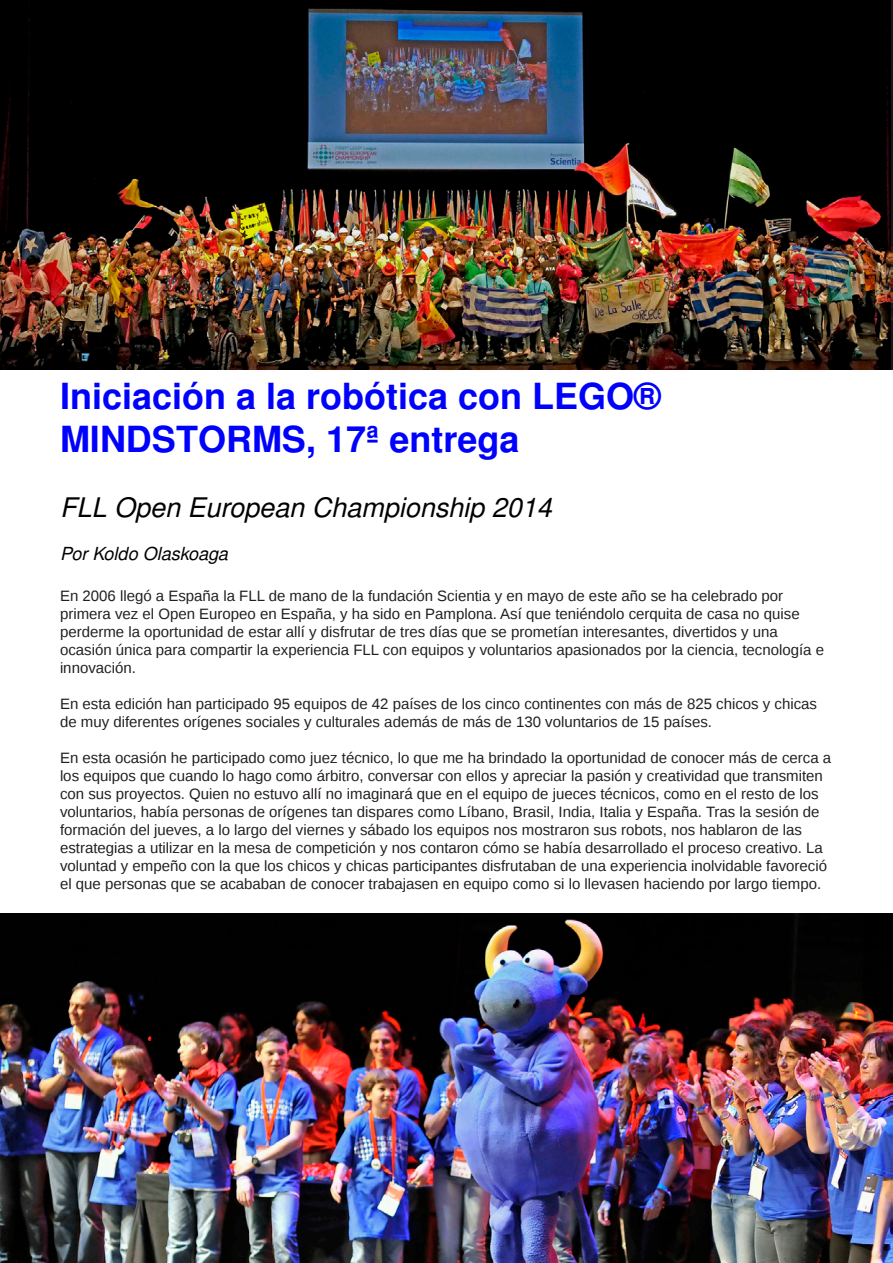
<style>
.page{position:relative;width:893px;height:1263px;background:#fff}
.page>*{position:absolute;margin:0;border:0;box-sizing:border-box;transform-origin:0 0}
.t1{font:700 36px/43.2px "Free Sans";color:#00f}
.t2{font:italic 27px "Free Sans";color:#000}
.t3{font:italic 18px "Free Sans";color:#000}
.t4{font:15px/18px "Liberation Sans";color:#231f20}
</style>
<div class="page">
<img style="left:0;top:0;width:893px;height:369px">
<img style="left:0;top:914px;width:893px;height:349px">
<h1 class="t1" style="left:60px;top:376px;width:602px">Iniciación a la robótica con LEGO®<br>MINDSTORMS, 17ª entrega</h1>
<h2 class="t2" style="left:60px;top:495px;width:493px">FLL Open European Championship 2014</h2>
<p class="t3" style="left:60px;top:545px;width:169px">Por Koldo Olaskoaga</p>
<p class="t4" style="left:60px;top:586px;width:766px">En 2006 llegó a España la FLL de mano de la fundación Scientia y en mayo de este año se ha celebrado por primera vez el Open Europeo en España, y ha sido en Pamplona. Así que teniéndolo cerquita de casa no quise perderme la oportunidad de estar allí y disfrutar de tres días que se prometían interesantes, divertidos y una ocasión única para compartir la experiencia FLL con equipos y voluntarios apasionados por la ciencia, tecnología e innovación.</p>
<p class="t4" style="left:60px;top:694px;width:759px">En esta edición han participado 95 equipos de 42 países de los cinco continentes con más de 825 chicos y chicas de muy diferentes orígenes sociales y culturales además de más de 130 voluntarios de 15 países.</p>
<p class="t4" style="left:60px;top:748px;width:773px">En esta ocasión he participado como juez técnico, lo que me ha brindado la oportunidad de conocer más de cerca a los equipos que cuando lo hago como árbitro, conversar con ellos y apreciar la pasión y creatividad que transmiten con sus proyectos. Quien no estuvo allí no imaginará que en el equipo de jueces técnicos, como en el resto de los voluntarios, había personas de orígenes tan dispares como Líbano, Brasil, India, Italia y España. Tras la sesión de formación del jueves, a lo largo del viernes y sábado los equipos nos mostraron sus robots, nos hablaron de las estrategias a utilizar en la mesa de competición y nos contaron cómo se había desarrollado el proceso creativo. La voluntad y empeño con la que los chicos y chicas participantes disfrutaban de una experiencia inolvidable favoreció el que personas que se acababan de conocer trabajasen en equipo como si lo llevasen haciendo por largo tiempo.</p>
</div>
